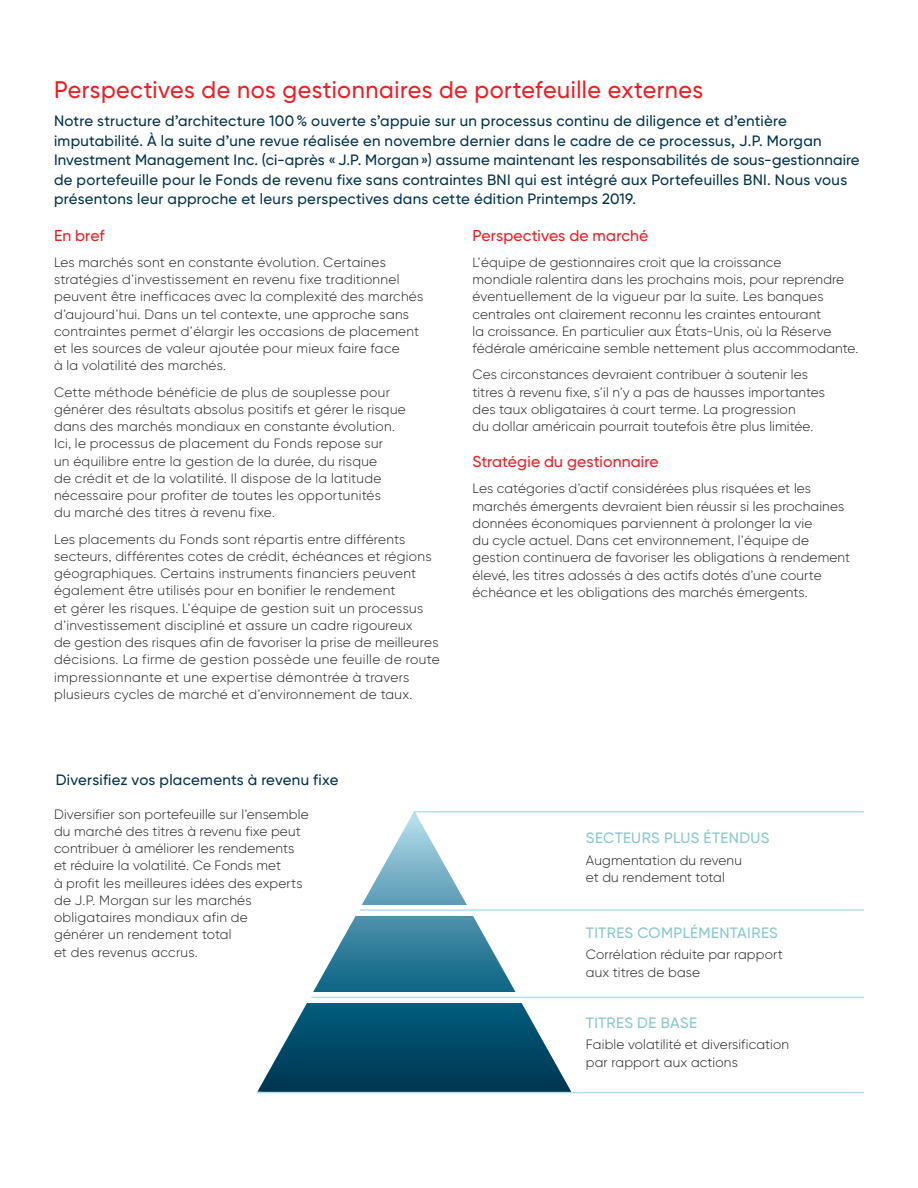
<style>
.page{position:relative;width:918px;height:1188px;background:#fff}
.page>*{position:absolute;margin:0;border:0;box-sizing:border-box;transform-origin:0 0}
.t1{font:500 24px "Gilroy BN";letter-spacing:.02em;color:#ee1d23}
.t2{font:500 15.75px "Gilroy BN";letter-spacing:.01em;color:#ee1d23}
.t3{font:500 15px/19.5px "Gilroy BN";letter-spacing:.015em;color:#00314d}
.t4{font:500 15px "Gilroy BN";letter-spacing:.02em;color:#89c7cc}
.t5{font:300 13.5px/17.2px "Gilroy BN";letter-spacing:.015em;color:#231f20}
</style>
<div class="page">
<svg style="left:257px;top:812px;width:314px;height:280px"></svg>
<div style="left:302px;top:992px;width:403px;height:11px;background:#fff"></div>
<hr style="left:311px;top:997px;width:553px;height:1px;background:#b5deeb">
<div style="left:302px;top:905px;width:403px;height:10px;background:#fff"></div>
<hr style="left:360px;top:909px;width:504px;height:2px;background:#b5deeb">
<hr style="left:414px;top:811px;width:450px;height:2px;background:#b5deeb">
<hr style="left:256px;top:1092px;width:608px;height:1px;background:#b5deeb">
<h1 class="t1" style="left:54px;top:81px;width:651px">Perspectives de nos gestionnaires de portefeuille externes</h1>
<p class="t3" style="left:54px;top:113px;width:807px">Notre structure d’architecture 100 % ouverte s’appuie sur un processus continu de diligence et d’entière imputabilité. À la suite d’une revue réalisée en novembre dernier dans le cadre de ce processus, J.P. Morgan Investment Management Inc. (ci-après « J.P. Morgan ») assume maintenant les responsabilités de sous-gestionnaire de portefeuille pour le Fonds de revenu fixe sans contraintes BNI qui est intégré aux Portefeuilles BNI. Nous vous présentons leur approche et leurs perspectives dans cette édition Printemps 2019.</p>
<p class="t2" style="left:54px;top:230px;width:52px">En bref</p>
<p class="t5" style="left:54px;top:255px;width:371px">Les marchés sont en constante évolution. Certaines stratégies d’investissement en revenu fixe traditionnel peuvent être inefficaces avec la complexité des marchés d’aujourd’hui. Dans un tel contexte, une approche sans contraintes permet d’élargir les occasions de placement et les sources de valeur ajoutée pour mieux faire face<br>à la volatilité des marchés.</p>
<p class="t5" style="left:54px;top:385px;width:353px">Cette méthode bénéficie de plus de souplesse pour générer des résultats absolus positifs et gérer le risque dans des marchés mondiaux en constante évolution.<br>Ici, le processus de placement du Fonds repose sur<br>un équilibre entre la gestion de la durée, du risque<br>de crédit et de la volatilité. Il dispose de la latitude nécessaire pour profiter de toutes les opportunités<br>du marché des titres à revenu fixe.</p>
<p class="t5" style="left:54px;top:532px;width:387px">Les placements du Fonds sont répartis entre différents secteurs, différentes cotes de crédit, échéances et régions géographiques. Certains instruments financiers peuvent également être utilisés pour en bonifier le rendement<br>et gérer les risques. L’équipe de gestion suit un processus d’investissement discipliné et assure un cadre rigoureux<br>de gestion des risques afin de favoriser la prise de meilleures décisions. La firme de gestion possède une feuille de route impressionnante et une expertise démontrée à travers plusieurs cycles de marché et d’environnement de taux.</p>
<p class="t2" style="left:472px;top:230px;width:177px">Perspectives de marché</p>
<p class="t5" style="left:472px;top:255px;width:387px">L’équipe de gestionnaires croit que la croissance<br>mondiale ralentira dans les prochains mois, pour reprendre éventuellement de la vigueur par la suite. Les banques centrales ont clairement reconnu les craintes entourant<br>la croissance. En particulier aux États-Unis, où la Réserve fédérale américaine semble nettement plus accommodante.</p>
<p class="t5" style="left:472px;top:367px;width:354px">Ces circonstances devraient contribuer à soutenir les titres à revenu fixe, s’il n’y a pas de hausses importantes des taux obligataires à court terme. La progression<br>du dollar américain pourrait toutefois être plus limitée.</p>
<p class="t2" style="left:472px;top:456px;width:188px">Stratégie du gestionnaire</p>
<p class="t5" style="left:472px;top:481px;width:379px">Les catégories d’actif considérées plus risquées et les marchés émergents devraient bien réussir si les prochaines données économiques parviennent à prolonger la vie<br>du cycle actuel. Dans cet environnement, l’équipe de gestion continuera de favoriser les obligations à rendement élevé, les titres adossés à des actifs dotés d’une courte échéance et les obligations des marchés émergents.</p>
<p class="t3" style="left:56px;top:772px;width:284px">Diversifiez vos placements à revenu fixe</p>
<p class="t5" style="left:54px;top:807px;width:256px">Diversifier son portefeuille sur l’ensemble du marché des titres à revenu fixe peut contribuer à améliorer les rendements et réduire la volatilité. Ce Fonds met<br>à profit les meilleures idées des experts de J.P. Morgan sur les marchés obligataires mondiaux afin de<br>générer un rendement total<br>et des revenus accrus.</p>
<p class="t4" style="left:586px;top:833px;width:185px">SECTEURS PLUS ÉTENDUS</p>
<p class="t5" style="left:586px;top:853px;width:158px">Augmentation du revenu et du rendement total</p>
<p class="t4" style="left:586px;top:927px;width:193px">TITRES COMPLÉMENTAIRES</p>
<p class="t5" style="left:586px;top:947px;width:198px">Corrélation réduite par rapport aux titres de base</p>
<p class="t4" style="left:586px;top:1017px;width:113px">TITRES DE BASE</p>
<p class="t5" style="left:586px;top:1037px;width:205px">Faible volatilité et diversification par rapport aux actions</p>
</div>
